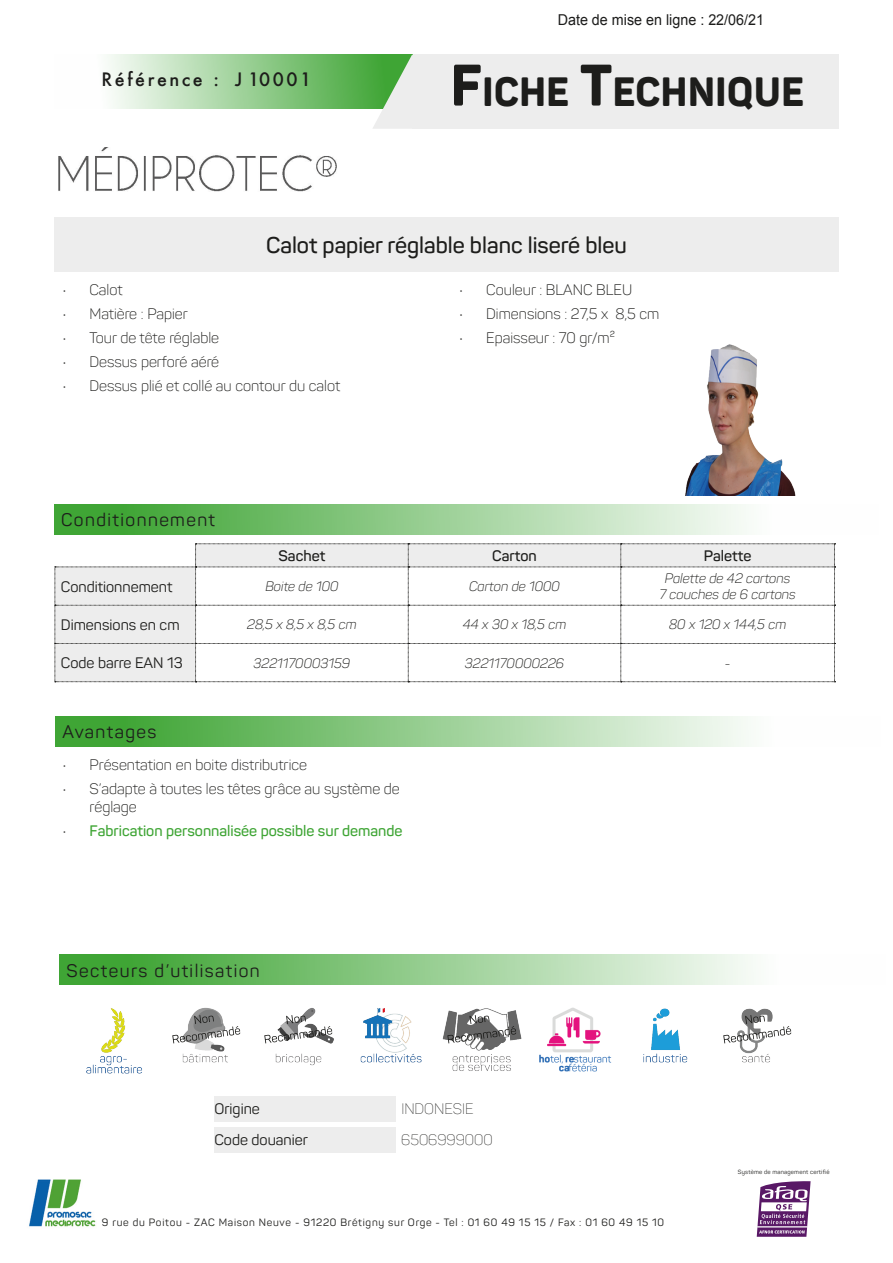
<style>
.page{position:relative;width:893px;height:1263px;background:#fff}
.page>*{position:absolute;margin:0;border:0;box-sizing:border-box;transform-origin:0 0}
.t1{font:800 40.35px "Panton";letter-spacing:.015em;color:#1d1d1b;scale:.96 1}
.t2{font:600 22.5px "Panton";color:#1d1d1b}
.t3{font:18px "Panton";letter-spacing:.08em;color:#1d1d1b}
.t4{font:500 18px "Futura";letter-spacing:.14em;color:#1d1d1b}
.t5{font:300 15px/18px "Panton";color:#1d1d1b}
.t6{font:15px "Panton";color:#1d1d1b}
.t7{font:600 15px "Panton";color:#3fa535}
.t8{font:15px "Arial";color:#1c1c1b;scale:.96 1}
.t9{font:600 15px "Panton";color:#1d1d1b}
.t10{font:200 15px "Panton";color:#1d1d1b}
.t11{font:italic 300 13.5px/16.2px "Panton";color:#1d1d1b;text-align:center}
.t12{font:10.5px "Panton";letter-spacing:.07em;color:#1d1d1b}
.t13{font:6px "Panton";letter-spacing:.03em;color:#1d1d1b}
.s1{font-size:57.6px}
.s2{font-weight:300;color:#1d1d1b}
</style>
<div class="page">
<div style="left:413px;top:54px;width:426px;height:75px;background:#ededed"></div>
<svg style="left:108px;top:54px;width:264px;height:55px;background:#a0d29b"></svg>
<svg style="left:372px;top:54px;width:41px;height:75px;background:#9ecd9a"></svg>
<div style="left:55px;top:716px;width:826px;height:30px;background:linear-gradient(to right,#329f27,#fff)"></div>
<div style="left:60px;top:954px;width:826px;height:31px;background:linear-gradient(to right,#329f27,#fff)"></div>
<div style="left:54px;top:504px;width:825px;height:30px;background:linear-gradient(to right,#329f27,#fff)"></div>
<img style="left:86px;top:1008px;width:56px;height:66px">
<img style="left:360px;top:1008px;width:62px;height:55px">
<img style="left:539px;top:1007px;width:73px;height:65px">
<img style="left:452px;top:1063px;width:59px;height:8px">
<img style="left:643px;top:1008px;width:45px;height:55px">
<img style="left:29px;top:1179px;width:67px;height:48px">
<svg style="left:757px;top:1181px;width:54px;height:56px"></svg>
<hr style="left:757px;top:1226px;width:50px;height:1px;background:#fff">
<div style="left:54px;top:217px;width:785px;height:54px;background:#ededed"></div>
<img style="left:172px;top:1007px;width:69px;height:56px">
<img style="left:264px;top:1008px;width:70px;height:55px">
<img style="left:442px;top:1008px;width:80px;height:55px">
<img style="left:723px;top:1008px;width:69px;height:55px">
<img style="left:685px;top:344px;width:111px;height:151px">
<svg style="left:55px;top:544px;width:780px;height:138px"></svg>
<div style="left:215px;top:1096px;width:181px;height:25px;background:#ededed"></div>
<div style="left:214px;top:1127px;width:182px;height:25px;background:#ededed"></div>
<img style="left:58px;top:147px;width:279px;height:45px">
<p class="t4" style="left:102px;top:67px;width:211px">Référence : J 10001</p>
<p class="t8" style="left:558px;top:10px;width:216px">Date de mise en ligne : 22/06/21</p>
<h1 class="t1" style="left:451px;top:66px;width:369px"><span class="s1">F</span>ICHE <span class="s1">T</span>ECHNIQUE</h1>
<h2 class="t2" style="left:266px;top:231px;width:362px">Calot papier réglable blanc liseré bleu</h2>
<p class="t5" style="left:62px;top:281px;width:62px">• Calot</p>
<p class="t5" style="left:62px;top:305px;width:127px">• Matière : Papier</p>
<p class="t5" style="left:62px;top:329px;width:158px">• Tour de tête réglable</p>
<p class="t5" style="left:62px;top:353px;width:158px">• Dessus perforé aéré</p>
<p class="t5" style="left:62px;top:377px;width:279px">• Dessus plié et collé au contour du calot</p>
<p class="t3" style="left:61px;top:508px;width:155px">Conditionnement</p>
<p class="t5" style="left:459px;top:281px;width:175px">• Couleur : BLANC BLEU</p>
<p class="t5" style="left:459px;top:305px;width:202px">• Dimensions : 27,5 x 8,5 cm</p>
<p class="t5" style="left:459px;top:329px;width:157px">• Epaisseur : 70 gr/m²</p>
<p class="t9" style="left:279px;top:546px;width:48px">Sachet</p>
<p class="t9" style="left:492px;top:546px;width:46px">Carton</p>
<p class="t9" style="left:704px;top:546px;width:49px">Palette</p>
<p class="t6" style="left:61px;top:577px;width:113px">Conditionnement</p>
<p class="t11" style="left:265px;top:578px;width:75px">Boite de 100</p>
<p class="t11" style="left:469px;top:578px;width:92px">Carton de 1000</p>
<p class="t11" style="left:659px;top:570px;width:138px">Palette de 42 cartons<br>7 couches de 6 cartons</p>
<p class="t6" style="left:61px;top:615px;width:120px">Dimensions en cm</p>
<p class="t11" style="left:247px;top:616px;width:111px">28,5 x 8,5 x 8,5 cm</p>
<p class="t11" style="left:463px;top:616px;width:105px">44 x 30 x 18,5 cm</p>
<p class="t11" style="left:669px;top:616px;width:119px">80 x 120 x 144,5 cm</p>
<p class="t6" style="left:61px;top:654px;width:123px">Code barre EAN 13</p>
<p class="t11" style="left:254px;top:655px;width:98px">3221170003159</p>
<p class="t11" style="left:465px;top:655px;width:101px">3221170000226</p>
<p class="t11" style="left:725px;top:655px;width:7px">-</p>
<p class="t3" style="left:62px;top:720px;width:96px">Avantages</p>
<p class="t5" style="left:62px;top:756px;width:246px">• Présentation en boite distributrice</p>
<p class="t5" style="left:89px;top:780px;width:312px;text-indent:-27px">• S’adapte à toutes les têtes grâce au système de réglage</p>
<p class="t7" style="left:62px;top:822px;width:342px"><span class="s2">•</span> Fabrication personnalisée possible sur demande</p>
<p class="t3" style="left:67px;top:960px;width:195px">Secteurs d’utilisation</p>
<p class="t6" style="left:215px;top:1100px;width:47px">Origine</p>
<p class="t10" style="left:401px;top:1100px;width:74px">INDONESIE</p>
<p class="t6" style="left:214px;top:1131px;width:95px">Code douanier</p>
<p class="t10" style="left:401px;top:1131px;width:93px">6506999000</p>
<p class="t12" style="left:102px;top:1216px;width:564px">9 rue du Poitou - ZAC Maison Neuve - 91220 Brétigny sur Orge - Tel : 01 60 49 15 15 / Fax : 01 60 49 15 10</p>
<p class="t13" style="left:738px;top:1168px;width:93px">Système de management certifié</p>
</div>
